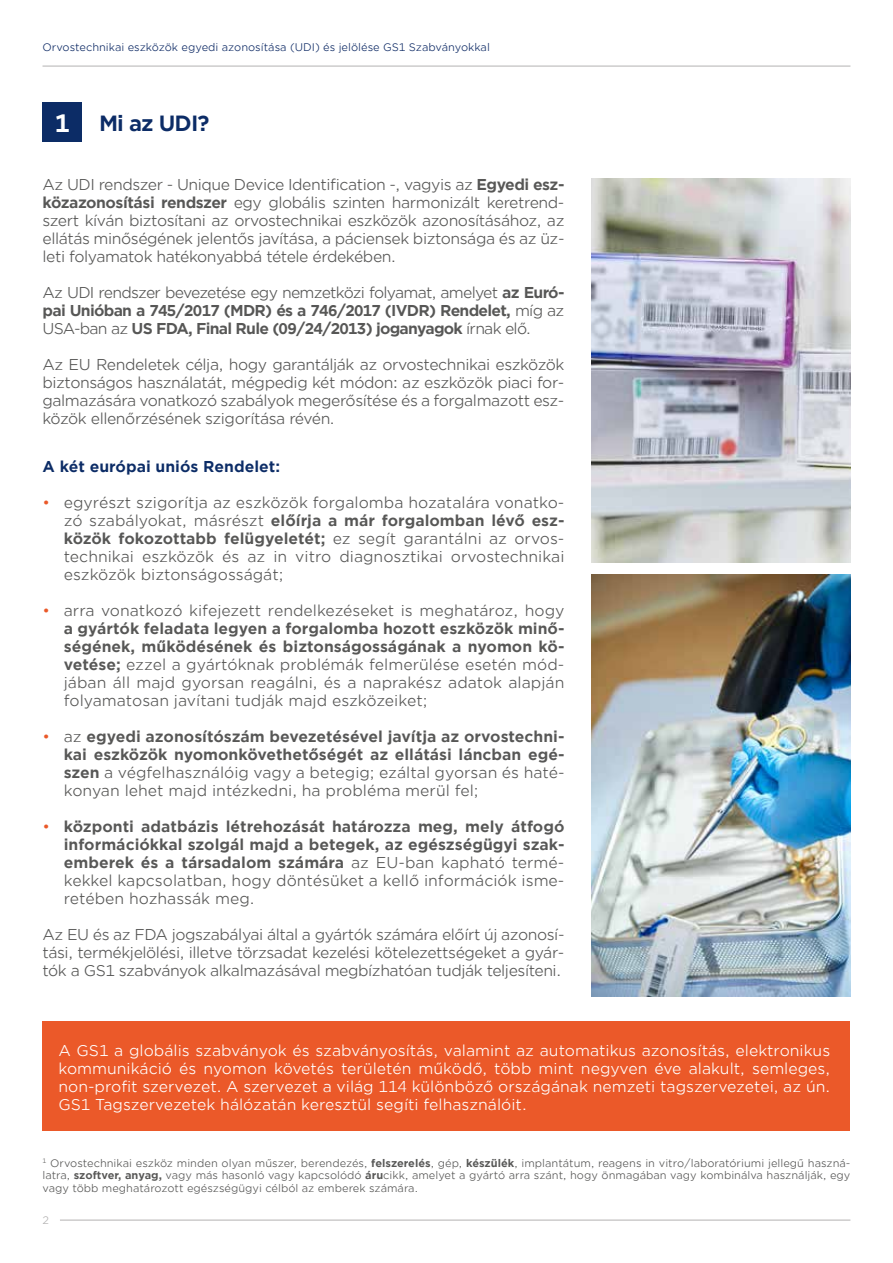
<style>
.page{position:relative;width:893px;height:1263px;background:#fff}
.page>*{position:absolute;margin:0;border:0;box-sizing:border-box;transform-origin:0 0}
.t1{font:700 21px "Gotham Office";letter-spacing:-.04em;color:#0c2c66}
.t2{font:15px/18px "Gotham Office";letter-spacing:-.03em;color:#575756;text-align:justify}
.t3{font:700 15px/18px "Gotham Office";color:#575756;text-align:justify}
.t4{font:15px/18px "Gotham Office";color:#fff;text-align:justify}
.t5{font:700 15px "Gotham Office";color:#0c2c66}
.t6{font:10.5px/12.6px "Gotham Office";color:#575756;text-align:justify}
.t7{font:10.5px "Gotham Office";color:#102c66}
.t8{font:10.5px "Gotham Office";color:#b3b2b2}
.s1{font-size:24px;color:#fff}
.s2{font-weight:700}
.s3{font-weight:400}
.s4{color:#ea5929}
.s5{font-weight:400;color:#ea5929}
</style>
<div class="page">
<hr style="left:43px;top:66px;width:807px;height:1px;background:#b3b2b2">
<hr style="left:60px;top:1220px;width:790px;height:1px;background:#b3b2b2">
<div style="left:43px;top:103px;width:39px;height:39px;background:#0c2c66"></div>
<div style="left:43px;top:1022px;width:807px;height:109px;background:#eb5929"></div>
<img style="left:591px;top:574px;width:259px;height:422px">
<img style="left:591px;top:178px;width:259px;height:385px">
<p class="t7" style="left:43px;top:40px;width:449px">Orvostechnikai eszközök egyedi azonosítása (UDI) és jelölése GS1 Szabványokkal</p>
<h1 class="t1" style="left:55px;top:108px;width:156px"><span class="s1">1</span> Mi az UDI?</h1>
<p class="t2" style="left:43px;top:175px;width:523px">Az UDI rendszer - Unique Device Identification -, vagyis az <span class="s2">Egyedi esz&shy;közazonosítási rendszer</span> egy globális szinten harmonizált keretrend&shy;szert kíván biztosítani az orvostechnikai eszközök azonosításához, az ellátás minőségének jelentős javítása, a páciensek biztonsága és az üz&shy;leti folyamatok hatékonyabbá tétele érdekében.</p>
<p class="t3" style="left:43px;top:283px;width:523px"><span class="s3">Az UDI rendszer bevezetése egy nemzetközi folyamat, amelyet</span> az Euró&shy;pai Unióban a 745/2017 (MDR) és a 746/2017 (IVDR) Rendelet, <span class="s3">míg az USA-ban az</span> US FDA, Final Rule (09/24/2013) joganyagok <span class="s3">írnak elő.</span></p>
<p class="t2" style="left:43px;top:355px;width:523px">Az EU Rendeletek célja, hogy garantálják az orvostechnikai eszközök biztonságos használatát, mégpedig két módon: az eszközök piaci for&shy;galmazására vonatkozó szabályok megerősítése és a forgalmazott esz&shy;közök ellenőrzésének szigorítása révén.</p>
<p class="t5" style="left:43px;top:456px;width:239px">A két európai uniós Rendelet:</p>
<p class="t2" style="left:64px;top:493px;width:502px;text-indent:-21px"><span class="s4">•</span> egyrészt szigorítja az eszközök forgalomba hozatalára vonatko&shy;zó szabályokat, másrészt <span class="s2">előírja a már forgalomban lévő esz&shy;közök fokozottabb felügyeletét;</span> ez segít garantálni az orvos&shy;technikai eszközök és az in vitro diagnosztikai orvostechnikai eszközök biztonságosságát;</p>
<p class="t2" style="left:64px;top:601px;width:502px;text-indent:-21px"><span class="s4">•</span> arra vonatkozó kifejezett rendelkezéseket is meghatároz, hogy <span class="s2">a gyártók feladata legyen a forgalomba hozott eszközök minő&shy;ségének, működésének és biztonságosságának a nyomon kö&shy;vetése;</span> ezzel a gyártóknak problémák felmerülése esetén mód&shy;jában áll majd gyorsan reagálni, és a naprakész adatok alapján folyamatosan javítani tudják majd eszközeiket;</p>
<p class="t3" style="left:64px;top:727px;width:502px;text-indent:-21px"><span class="s5">•</span> <span class="s3">az</span> egyedi azonosítószám bevezetésével javítja az orvostechni&shy;kai eszközök nyomonkövethetőségét az ellátási láncban egé&shy;szen <span class="s3">a végfelhasználóig vagy a betegig; ezáltal gyorsan és haté&shy;konyan lehet majd intézkedni, ha probléma merül fel;</span></p>
<p class="t3" style="left:64px;top:817px;width:502px;text-indent:-21px"><span class="s5">•</span> központi adatbázis létrehozását határozza meg, mely átfogó információkkal szolgál majd a betegek, az egészségügyi szak&shy;emberek és a társadalom számára <span class="s3">az EU-ban kapható termé&shy;kekkel kapcsolatban, hogy döntésüket a kellő információk isme&shy;retében hozhassák meg.</span></p>
<p class="t2" style="left:43px;top:925px;width:523px">Az EU és az FDA jogszabályai által a gyártók számára előírt új azonosí&shy;tási, termékjelölési, illetve törzsadat kezelési kötelezettségeket a gyár&shy;tók a GS1 szabványok alkalmazásával megbízhatóan tudják teljesíteni.</p>
<p class="t4" style="left:58px;top:1041px;width:773px">A GS1 a globális szabványok és szabványosítás, valamint az automatikus azonosítás, elektronikus kommunikáció és nyomon követés területén működő, több mint negyven éve alakult, semleges, non-profit szervezet. A szervezet a világ 114 különböző országának nemzeti tagszervezetei, az ún.<br>GS1 Tagszervezetek hálózatán keresztül segíti felhasználóit.</p>
<p class="t6" style="left:43px;top:1156px;width:809px"><sup>1</sup> Orvostechnikai eszköz minden olyan műszer, berendezés, <span class="s2">felszerelés</span>, gép, <span class="s2">készülék</span>, implantátum, reagens in vitro/laboratóriumi jellegű haszná&shy;latra, <span class="s2">szoftver, anyag,</span> vagy más hasonló vagy kapcsolódó <span class="s2">áru</span>cikk, amelyet a gyártó arra szánt, hogy önmagában vagy kombinálva használják, egy vagy több meghatározott egészségügyi célból az emberek számára.</p>
<p class="t8" style="left:43px;top:1213px;width:8px">2</p>
</div>
